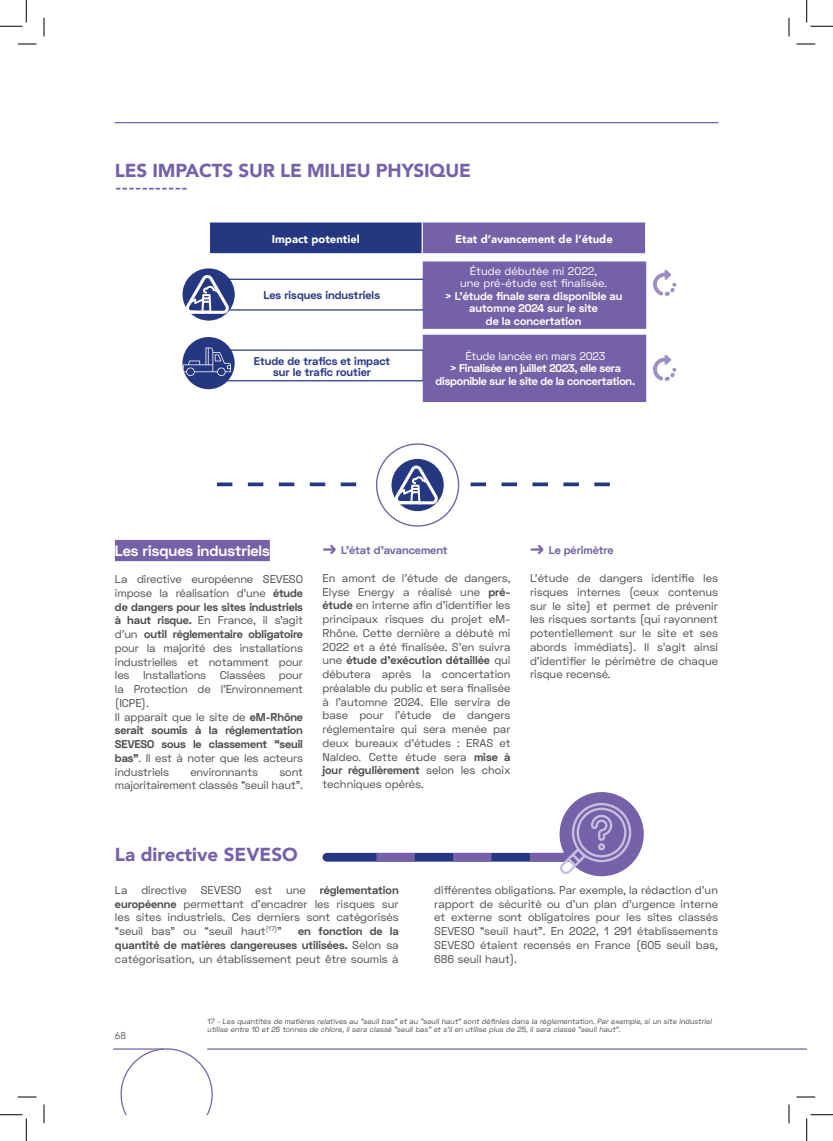
<style>
.page{position:relative;width:833px;height:1141px;background:#fff}
.page>*{position:absolute;margin:0;border:0;box-sizing:border-box;transform-origin:0 0}
.t1{font:900 18.75px "Avenir";letter-spacing:-.01em;color:#7561a7}
.t2{font:700 15px "Space Grotesk";color:#fff}
.t3{font:700 15px "Space Grotesk";color:#7561a7}
.t4{font:11.25px/13.8px "Space Grotesk";letter-spacing:-.01em;color:#4b4b4a;text-align:justify}
.t5{font:700 11.25px/13.8px "Space Grotesk";color:#4b4b4a;text-align:justify}
.t6{font:700 11.25px/12.5px "Space Grotesk";letter-spacing:-.02em;color:#fff;text-align:center}
.t7{font:700 11.25px/12.5px "Space Grotesk";color:#fff;text-align:center}
.t8{font:700 11.25px/11.2px "Space Grotesk";color:#263782;text-align:center}
.t9{font:11.25px/12.5px "Space Grotesk";color:#fff;text-align:center}
.t10{font:900 11.25px "Avenir";color:#fff}
.t11{font:700 11.25px "Space Grotesk";color:#7561a7}
.t12{font:11.25px "Space Grotesk";letter-spacing:-.02em;color:#fff}
.t13{font:10px "Avenir";color:#4b4b4a}
.t14{font:7.5px/8.8px "Space Grotesk";color:#4b4b4a}
.s1{font-weight:700}
.s2{font-size:17.5px}
.s3{font-weight:400}
</style>
<div class="page">
<hr style="left:113px;top:1048px;width:51px;height:1px;background:#7561a7">
<hr style="left:207px;top:1048px;width:599px;height:1px;background:#7561a7">
<svg style="left:120px;top:1048px;width:92px;height:66px"></svg>
<hr style="left:115px;top:122px;width:602px;height:1px;background:#7561a7">
<div style="left:115px;top:540px;width:155px;height:21px;background:#7561a7"></div>
<div style="left:220px;top:278px;width:204px;height:32px;background:#fff;border:1px solid #263782"></div>
<div style="left:209px;top:222px;width:213px;height:32px;background:#263782"></div>
<div style="left:422px;top:222px;width:223px;height:32px;background:#7561a7"></div>
<hr style="left:644px;top:222px;width:2px;height:31px;background:#fff">
<hr style="left:422px;top:253px;width:224px;height:1px;background:#fff">
<hr style="left:209px;top:222px;width:1px;height:31px;background:#fff">
<hr style="left:421px;top:222px;width:1px;height:31px;background:#fff">
<hr style="left:209px;top:253px;width:213px;height:1px;background:#fff">
<div style="left:220px;top:349px;width:203px;height:32px;background:#fff;border:1px solid #263782"></div>
<div style="left:182px;top:337px;width:52px;height:52px;background:#263782;border-radius:50%"></div>
<div style="left:182px;top:268px;width:52px;height:52px;background:#263782;border-radius:50%"></div>
<div style="left:422px;top:261px;width:224px;height:68px;background:#7561a7;border:1px solid #7561a7"></div>
<div style="left:422px;top:335px;width:224px;height:67px;background:#7561a7"></div>
<svg style="left:653px;top:269px;width:22px;height:27px"></svg>
<svg style="left:653px;top:354px;width:22px;height:27px"></svg>
<svg style="left:182px;top:347px;width:49px;height:29px"></svg>
<svg style="left:217px;top:482px;width:139px;height:4px"></svg>
<svg style="left:470px;top:482px;width:139px;height:4px"></svg>
<svg style="left:184px;top:275px;width:46px;height:46px"></svg>
<svg style="left:376px;top:443px;width:84px;height:84px"></svg>
<div style="left:326px;top:852px;width:242px;height:9px;background:#263782"></div>
<div style="left:559px;top:792px;width:84px;height:84px;background:#7561a7;border-radius:50%"></div>
<svg style="left:376px;top:802px;width:255px;height:72px"></svg>
<svg style="left:18px;top:43px;width:18px;height:2px"></svg>
<svg style="left:796px;top:43px;width:18px;height:2px"></svg>
<svg style="left:18px;top:1096px;width:18px;height:1px"></svg>
<svg style="left:796px;top:1096px;width:18px;height:1px"></svg>
<svg style="left:43px;top:18px;width:2px;height:18px"></svg>
<svg style="left:43px;top:1104px;width:2px;height:19px"></svg>
<svg style="left:788px;top:18px;width:1px;height:18px"></svg>
<svg style="left:788px;top:1104px;width:1px;height:19px"></svg>
<svg style="left:0;top:0;width:27px;height:27px"></svg>
<svg style="left:0;top:1114px;width:27px;height:26px"></svg>
<svg style="left:806px;top:0;width:26px;height:27px"></svg>
<svg style="left:806px;top:1114px;width:26px;height:26px"></svg>
<h1 class="t1" style="left:115px;top:154px;width:357px">LES IMPACTS SUR LE MILIEU PHYSIQUE</h1>
<h2 class="t3" style="left:115px;top:179px;width:74px">-----------</h2>
<p class="t10" style="left:271px;top:230px;width:89px">Impact potentiel</p>
<p class="t10" style="left:455px;top:230px;width:159px">Etat d’avancement de l’étude</p>
<p class="t8" style="left:263px;top:289px;width:118px">Les risques industriels</p>
<p class="t8" style="left:254px;top:356px;width:138px">Etude de trafics et impact sur le trafic routier</p>
<p class="t9" style="left:460px;top:264px;width:148px">Étude débutée mi 2022, une pré-étude est finalisée.</p>
<p class="t7" style="left:444px;top:290px;width:179px">&gt; L’étude finale sera disponible au automne 2024 sur le site<br>de la concertation</p>
<p class="t12" style="left:465px;top:348px;width:141px">Étude lancée en mars 2023</p>
<p class="t6" style="left:435px;top:362px;width:201px">&gt; Finalisée en juillet 2023, elle sera disponible sur le site de la concertation.</p>
<h2 class="t2" style="left:115px;top:540px;width:156px">Les risques industriels</h2>
<p class="t4" style="left:115px;top:572px;width:189px;text-align:left">La directive européenne SEVESO impose la réalisation d’une <span class="s1">étude de dangers pour les sites industriels à haut risque.</span> En France, il s’agit d’un <span class="s1">outil réglementaire obligatoire </span>pour la majorité des installations industrielles et notamment pour les Installations Classées pour la Protection de l’Environnement (ICPE).<br>Il apparait que le site de <span class="s1">eM-Rhône serait soumis à la réglementation<br>SEVESO sous le classement “seuil bas”</span>. Il est à noter que les acteurs industriels</p>
<p class="t4" style="left:190px;top:764px;width:69px">environnants</p>
<p class="t4" style="left:115px;top:764px;width:189px;text-align:right">sont<br>majoritairement classés “seuil haut”.</p>
<p class="t11" style="left:322px;top:543px;width:127px"><span class="s2">→</span> L’état d’avancement</p>
<p class="t4" style="left:322px;top:571px;width:189px">En amont de l’étude de dangers, Elyse Energy a réalisé une <span class="s1">pré&shy;étude</span> en interne afin d’identifier les principaux risques du projet eM-Rhône. Cette dernière a débuté mi 2022 et a été finalisée. S’en suivra une <span class="s1">étude d’exécution détaillée</span> qui débutera après la concertation préalable du public et sera finalisée à l'automne 2024. Elle servira de base pour l’étude de dangers réglementaire qui sera menée par deux bureaux d’études : ERAS et Naldeo. Cette étude sera <span class="s1">mise à jour régulièrement</span> selon les choix techniques opérés.</p>
<p class="t11" style="left:529px;top:543px;width:85px"><span class="s2">→</span> Le périmètre</p>
<p class="t4" style="left:529px;top:571px;width:189px">L’étude de dangers identifie les risques internes (ceux contenus sur le site) et permet de prévenir les risques sortants (qui rayonnent potentiellement sur le site et ses abords immédiats). Il s’agit ainsi d’identifier le périmètre de chaque risque recensé.</p>
<h1 class="t1" style="left:115px;top:838px;width:184px">La directive SEVESO</h1>
<p class="t4" style="left:115px;top:882px;width:285px">La directive SEVESO est une <span class="s1">réglementation européenne</span> permettant d’encadrer les risques sur les sites industriels. Ces derniers sont catégorisés “seuil bas” ou “seuil haut<sup>(17)</sup>”</p>
<p class="t5" style="left:115px;top:924px;width:285px;text-indent:183px">en fonction de la quantité de matières dangereuses utilisées. <span class="s3">Selon sa catégorisation, un établissement peut être soumis à</span></p>
<p class="t4" style="left:434px;top:882px;width:285px">différentes obligations. Par exemple, la rédaction d’un rapport de sécurité ou d’un plan d’urgence interne et externe sont obligatoires pour les sites classés SEVESO “seuil haut”. En 2022, 1 291 établissements SEVESO étaient recensés en France (605 seuil bas, 686 seuil haut).</p>
<p class="t13" style="left:115px;top:1029px;width:13px">68</p>
<p class="t14" style="left:207px;top:1016px;width:507px">17 - Les quantités de matières relatives au “seuil bas” et au “seuil haut” sont définies dans la réglementation. Par exemple, si un site industriel utilise entre 10 et 25 tonnes de chlore, il sera classé “seuil bas” et s’il en utilise plus de 25, il sera classé “seuil haut”.</p>
</div>
